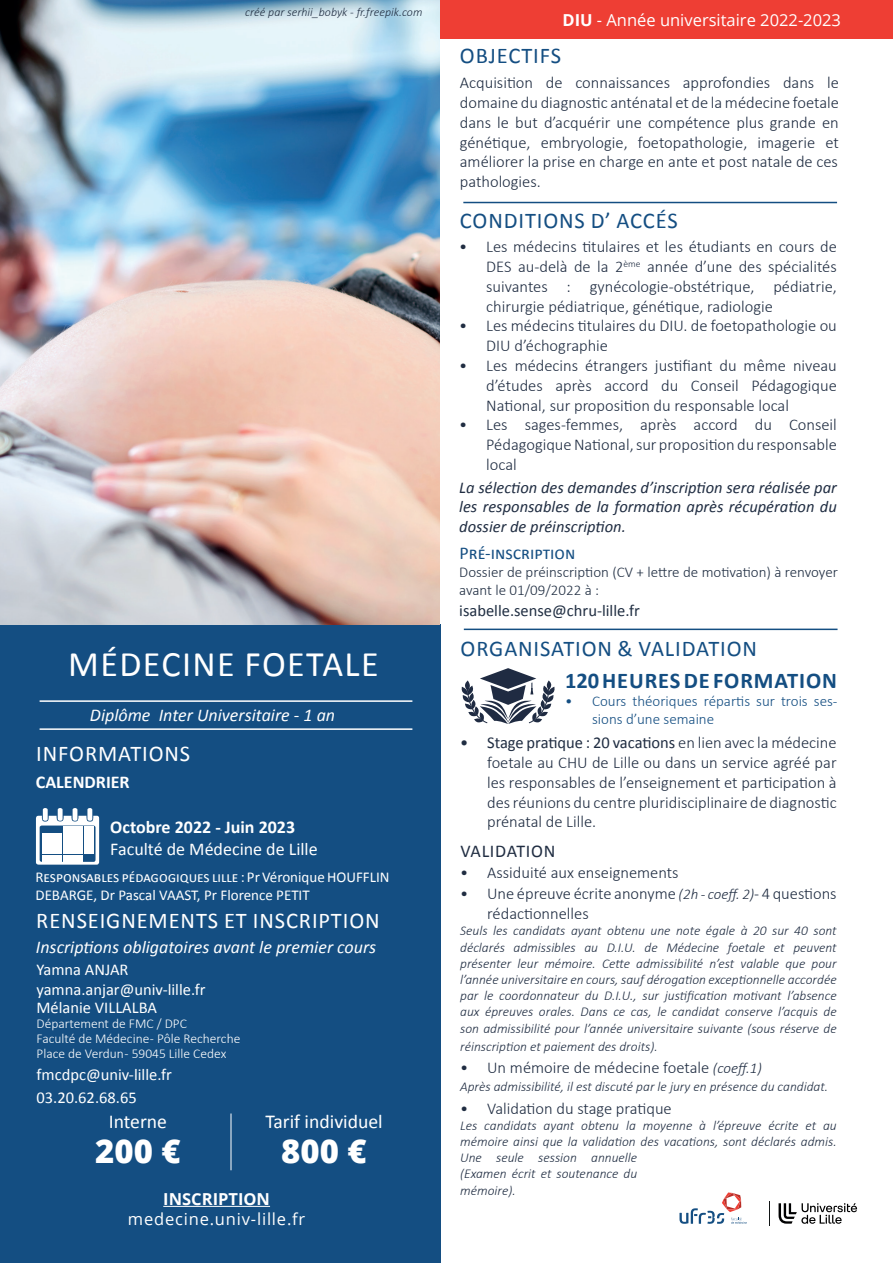
<style>
.page{position:relative;width:893px;height:1263px;background:#fff}
.page>*{position:absolute;margin:0;border:0;box-sizing:border-box;transform-origin:0 0}
.t1{font:36px "Calibri";letter-spacing:.04em;color:#fff}
.t2{font:800 32.85px "Open Sans";color:#fff}
.t3{font:22.5px "Calibri";letter-spacing:.04em;color:#144e82}
.t4{font:22.5px "Calibri";letter-spacing:.04em;color:#fff}
.t5{font:700 22.5px "Calibri";letter-spacing:.04em;color:#144e82}
.t6{font:19.65px "Calibri";color:#fff}
.t7{font:italic 18px "Calibri";color:#fff}
.t8{font:700 18px "Calibri";color:#fff}
.t9{font:18px "Calibri";color:#fff}
.t10{font:18px "Calibri";color:#144e82}
.t11{font:18px "Calibri";letter-spacing:.04em;color:#202d42}
.t12{font:300 16.5px/19.8px "Calibri";color:#202d42;text-align:justify}
.t13{font:italic 16.5px/19.8px "Calibri";color:#202d42;text-align:justify}
.t14{font:16.5px/19.5px "Calibri";color:#fff}
.t15{font:16.5px "Open Sans";color:#fff}
.t16{font:16.5px "Calibri";color:#202e42}
.t17{font:16.5px "Open Sans";letter-spacing:.05em;color:#fff}
.t18{font:700 16.5px "Open Sans";color:#fff}
.t19{font:15px/18px "Calibri";color:#fff}
.t20{font:300 15px/18px "Calibri";color:#202e42}
.t21{font:300 15px/18px "Calibri";color:#144e82}
.t22{font:italic 300 13.5px/16.2px "Calibri";color:#202d42;text-align:justify}
.t23{font:300 13.5px/15px "Calibri";color:#fff}
.t24{font:italic 300 12px "Calibri";color:#202e42}
.s1{font-weight:700}
.s2{font-weight:400}
.s3{font-style:italic;font-size:15px}
</style>
<div class="page">
<div style="left:0;top:624px;width:440px;height:639px;background:#144e82"></div>
<hr style="left:892px;top:624px;width:1px;height:639px;background:#144e82">
<div style="left:439px;top:0;width:454px;height:39px;background:#ee3e34"></div>
<hr style="left:163px;top:1206px;width:107px;height:1px;background:#fff">
<svg style="left:778px;top:1203px;width:79px;height:21px"></svg>
<svg style="left:769px;top:1201px;width:1px;height:25px"></svg>
<svg style="left:679px;top:1192px;width:68px;height:32px"></svg>
<hr style="left:40px;top:728px;width:372px;height:2px;background:#fff">
<hr style="left:40px;top:700px;width:372px;height:2px;background:#fff">
<svg style="left:36px;top:808px;width:63px;height:57px"></svg>
<div style="left:63px;top:826px;width:10px;height:7px;background:#fff"></div>
<div style="left:74px;top:826px;width:9px;height:7px;background:#fff"></div>
<div style="left:84px;top:826px;width:9px;height:7px;background:#fff"></div>
<div style="left:63px;top:834px;width:10px;height:6px;background:#fff"></div>
<div style="left:74px;top:834px;width:9px;height:6px;background:#fff"></div>
<div style="left:84px;top:833px;width:9px;height:7px;background:#fff"></div>
<div style="left:42px;top:834px;width:9px;height:6px;background:#fff"></div>
<div style="left:53px;top:834px;width:9px;height:6px;background:#fff"></div>
<div style="left:63px;top:841px;width:10px;height:6px;background:#fff"></div>
<div style="left:74px;top:841px;width:9px;height:6px;background:#fff"></div>
<div style="left:84px;top:840px;width:9px;height:7px;background:#fff"></div>
<div style="left:42px;top:841px;width:9px;height:6px;background:#fff"></div>
<div style="left:53px;top:841px;width:9px;height:6px;background:#fff"></div>
<div style="left:63px;top:848px;width:10px;height:6px;background:#fff"></div>
<div style="left:74px;top:848px;width:9px;height:6px;background:#fff"></div>
<div style="left:84px;top:848px;width:9px;height:6px;background:#fff"></div>
<div style="left:42px;top:848px;width:9px;height:6px;background:#fff"></div>
<div style="left:53px;top:848px;width:9px;height:6px;background:#fff"></div>
<div style="left:63px;top:855px;width:10px;height:6px;background:#fff"></div>
<div style="left:74px;top:855px;width:9px;height:6px;background:#fff"></div>
<div style="left:42px;top:855px;width:9px;height:6px;background:#fff"></div>
<div style="left:53px;top:855px;width:9px;height:6px;background:#fff"></div>
<hr style="left:231px;top:1113px;width:1px;height:57px;background:#fff">
<img style="left:0;top:0;width:440px;height:624px">
<hr style="left:464px;top:629px;width:373px;height:1px;background:#144e82">
<hr style="left:463px;top:202px;width:374px;height:1px;background:#144e82">
<svg style="left:462px;top:668px;width:93px;height:56px"></svg>
<p class="t24" style="left:245px;top:4px;width:179px">créé par serhii_bobyk - fr.freepik.com</p>
<h1 class="t1" style="left:68px;top:639px;width:312px">MÉDECINE FOETALE</h1>
<p class="t7" style="left:90px;top:702px;width:247px">Diplôme Inter Universitaire - 1 an</p>
<h3 class="t4" style="left:36px;top:738px;width:155px">INFORMATIONS</h3>
<p class="t8" style="left:36px;top:769px;width:95px">CALENDRIER</p>
<p class="t8" style="left:110px;top:814px;width:186px">Octobre 2022 - Juin 2023</p>
<p class="t9" style="left:110px;top:836px;width:209px">Faculté de Médecine de Lille</p>
<p class="t19" style="left:35px;top:867px;width:356px">Responsables pédagogiques lille : Pr Véronique HOUFFLIN<br>DEBARGE, Dr Pascal VAAST, Pr Florence PETIT</p>
<h3 class="t4" style="left:36px;top:905px;width:345px">RENSEIGNEMENTS ET INSCRIPTION</h3>
<p class="t7" style="left:36px;top:934px;width:342px">Inscriptions obligatoires avant le premier cours</p>
<p class="t14" style="left:37px;top:959px;width:171px">Yamna ANJAR yamna.anjar@univ-lille.fr</p>
<p class="t14" style="left:37px;top:997px;width:122px">Mélanie VILLALBA</p>
<p class="t23" style="left:37px;top:1015px;width:205px">Département de FMC / DPC<br>Faculté de Médecine - Pôle Recherche<br>Place de Verdun - 59045 Lille Cedex</p>
<p class="t14" style="left:37px;top:1063px;width:137px;line-height:22.5px">fmcdpc@univ-lille.fr<br>03.20.62.68.65</p>
<h2 class="t2" style="left:95px;top:1126px;width:87px">200 €</h2>
<p class="t6" style="left:109px;top:1108px;width:60px">Interne</p>
<p class="t6" style="left:265px;top:1108px;width:119px">Tarif individuel</p>
<h2 class="t2" style="left:281px;top:1126px;width:87px">800 €</h2>
<p class="t18" style="left:163px;top:1187px;width:108px">INSCRIPTION</p>
<p class="t17" style="left:128px;top:1207px;width:179px">medecine.univ-lille.fr</p>
<p class="t15" style="left:562px;top:9px;width:280px"><span class="s1">DIU</span> - Année universitaire 2022-2023</p>
<h3 class="t3" style="left:460px;top:40px;width:103px">OBJECTIFS</h3>
<p class="t12" style="left:460px;top:73px;width:380px">Acquisition de connaissances approfondies dans le domaine du diagnostic anténatal et de la médecine foetale dans le but d’acquérir une compétence plus grande en génétique, embryologie, foetopathologie, imagerie et améliorer la prise en charge en ante et post natale de ces pathologies.</p>
<h3 class="t3" style="left:460px;top:205px;width:219px">CONDITIONS D’ ACCÉS</h3>
<p class="t12" style="left:486px;top:237px;width:352px;text-indent:-27px">• Les médecins titulaires et les étudiants en cours de DES au-delà de la 2<sup>ème</sup> année d’une des spécialités suivantes : gynécologie-obstétrique, pédiatrie, chirurgie pédiatrique, génétique, radiologie</p>
<p class="t12" style="left:486px;top:316px;width:352px;text-indent:-27px">• Les médecins titulaires du DIU. de foetopathologie ou<br>DIU d’échographie</p>
<p class="t12" style="left:486px;top:355px;width:352px;text-indent:-27px">• Les médecins étrangers justifiant du même niveau d’études après accord du Conseil Pédagogique National, sur proposition du responsable local</p>
<p class="t12" style="left:486px;top:415px;width:352px;text-indent:-27px">• Les sages-femmes, après accord du Conseil Pédagogique National, sur proposition du responsable local</p>
<p class="t13" style="left:459px;top:476px;width:379px">La sélection des demandes d’inscription sera réalisée par les responsables de la formation après récupération du dossier de préinscription.</p>
<p class="t10" style="left:459px;top:540px;width:117px">Pré-inscription</p>
<p class="t20" style="left:459px;top:563px;width:380px">Dossier de préinscription (CV + lettre de motivation) à renvoyer avant le 01/09/2022 à :</p>
<p class="t16" style="left:459px;top:599px;width:182px">isabelle.sense@chru-lille.fr</p>
<h3 class="t3" style="left:461px;top:633px;width:298px">ORGANISATION &amp; VALIDATION</h3>
<h3 class="t5" style="left:565px;top:664px;width:273px">120 HEURES DE FORMATION</h3>
<p class="t21" style="left:592px;top:692px;width:247px;text-indent:-27px">• Cours théoriques répartis sur trois ses&shy;sions d’une semaine</p>
<p class="t12" style="left:487px;top:733px;width:351px;text-indent:-27px"><span class="s2">• Stage pratique : 20 vacations</span> en lien avec la médecine foetale au CHU de Lille ou dans un service agréé par les responsables de l’enseignement et participation à des réunions du centre pluridisciplinaire de diagnostic prénatal de Lille.</p>
<p class="t11" style="left:460px;top:839px;width:96px">VALIDATION</p>
<p class="t12" style="left:460px;top:863px;width:220px">• Assiduité aux enseignements</p>
<p class="t12" style="left:487px;top:884px;width:351px;text-indent:-27px">• Une épreuve écrite anonyme <span class="s3">(2h - coeff. 2)</span> - 4 questions rédactionnelles</p>
<p class="t22" style="left:460px;top:923px;width:378px">Seuls les candidats ayant obtenu une note égale à 20 sur 40 sont déclarés admissibles au D.I.U. de Médecine foetale et peuvent présenter leur mémoire. Cette admissibilité n’est valable que pour l’année universitaire en cours, sauf dérogation exceptionnelle accordée par le coordonnateur du D.I.U., sur justification motivant l’absence aux épreuves orales. Dans ce cas, le candidat conserve l’acquis de son admissibilité pour l’année universitaire suivante (sous réserve de</p>
<p class="t22" style="left:460px;top:1038px;width:199px">réinscription et paiement des droits).</p>
<p class="t12" style="left:460px;top:1057px;width:303px">• Un mémoire de médecine foetale <span class="s3">(coeff.1)</span></p>
<p class="t22" style="left:460px;top:1078px;width:369px">Après admissibilité, il est discuté par le jury en présence du candidat.</p>
<p class="t12" style="left:460px;top:1098px;width:213px">• Validation du stage pratique</p>
<p class="t22" style="left:460px;top:1117px;width:378px;text-align:left">Les candidats ayant obtenu la moyenne à l’épreuve écrite et au mémoire ainsi que la validation des vacations, sont déclarés admis.<br>Une seule session annuelle<br>(Examen écrit et soutenance du<br>mémoire).</p>
</div>
